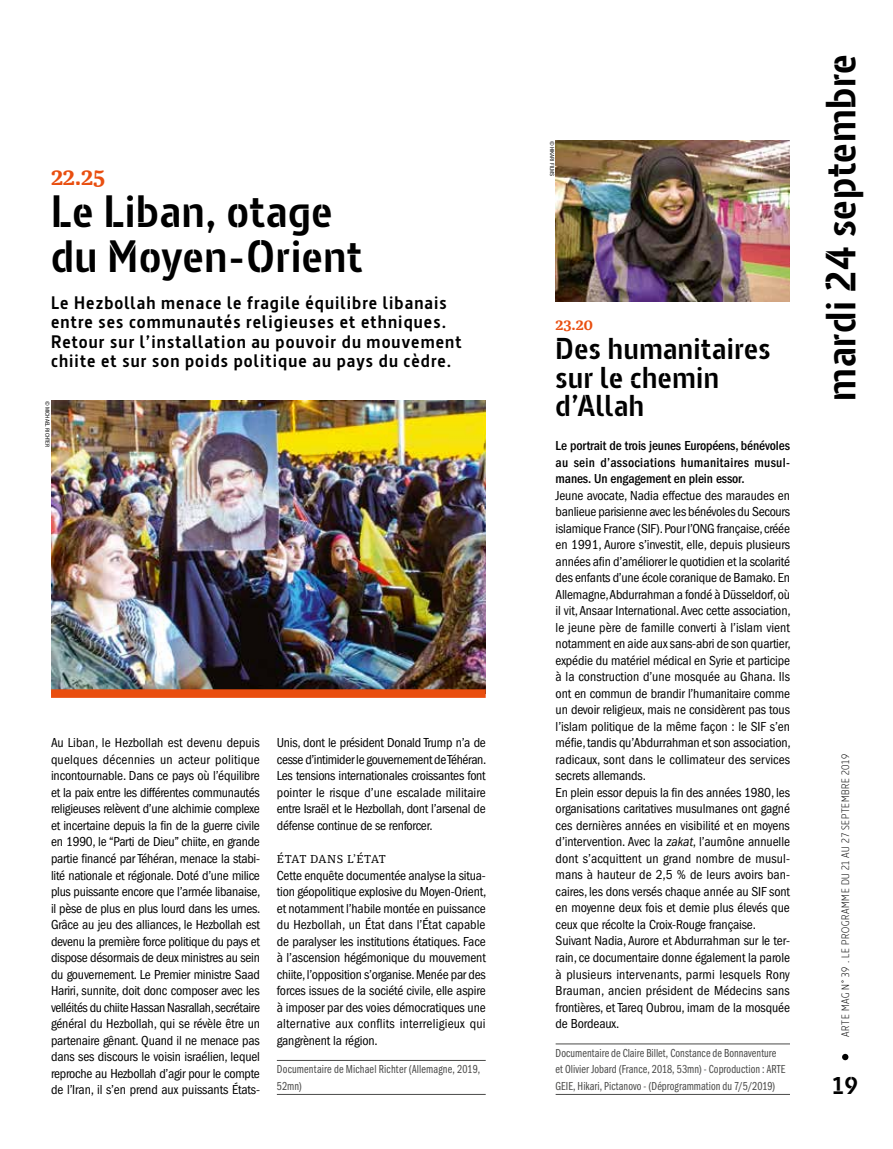
<style>
.page{position:relative;width:893px;height:1149px;background:#fff}
.page>*{position:absolute;margin:0;border:0;box-sizing:border-box;transform-origin:0 0}
.t1{font:700 45px/45px "Barna Stencil";letter-spacing:.015em;color:#000}
.t2{font:700 42px "Barna Stencil";letter-spacing:.015em;color:#000}
.t3{font:700 30px/28.5px "Barna Stencil";letter-spacing:.015em;color:#000}
.t4{font:700 24.15px "Barna Stencil";color:#000}
.t5{font:600 24px "Franziska OT";color:#e94e0f}
.t6{font:700 18px/19.5px "Barna";letter-spacing:.06em;color:#000}
.t7{font:600 15.75px "Franziska OT";color:#e94e0f}
.t8{font:condensed 13.5px/16.5px "ITC Franklin Gothic Std";letter-spacing:-.01em;color:#000;text-align:justify}
.t9{font:500 condensed 13.5px/16.5px "ITC Franklin Gothic Std";letter-spacing:-.01em;color:#000;text-align:justify}
.t10{font:12px/16.5px "ITC Franklin Gothic Std Bk Cp";letter-spacing:.005em;color:#4a4a49}
.t11{font:12px "Franziska OT";letter-spacing:.015em;color:#000}
.t12{font:300 10.5px "Barna";letter-spacing:.065em;color:#000}
.t13{font:condensed 6px "ITC Franklin Gothic Std";color:#000}
.s1{font-style:italic}
</style>
<div class="page">
<svg style="left:842px;top:1053px;width:6px;height:6px"></svg>
<img style="left:51px;top:400px;width:435px;height:289px">
<div style="left:51px;top:689px;width:435px;height:8px;background:#e94e0f"></div>
<hr style="left:277px;top:1059px;width:209px;height:1px;background:#4a4a49">
<hr style="left:277px;top:1093px;width:209px;height:1px;background:#4a4a49">
<hr style="left:556px;top:1043px;width:234px;height:1px;background:#4a4a49">
<hr style="left:556px;top:1093px;width:234px;height:1px;background:#4a4a49">
<img style="left:556px;top:140px;width:234px;height:161px">
<h3 class="t5" style="left:51px;top:163px;width:56px">22.25</h3>
<h1 class="t1" style="left:51px;top:189px;width:313px">Le Liban, otage du Moyen-Orient</h1>
<h3 class="t6" style="left:51px;top:293px;width:412px">Le Hezbollah menace le fragile équilibre libanais entre ses communautés religieuses et ethniques.<br>Retour sur l’installation au pouvoir du mouvement chiite et sur son poids politique au pays du cèdre.</h3>
<p class="t13" style="left:51px;top:400px;width:48px;rotate:90deg">© MICHAEL RICHTER</p>
<p class="t8" style="left:51px;top:734px;width:211px">Au Liban, le Hezbollah est devenu depuis quelques décennies un acteur politique incontournable. Dans ce pays où l’équilibre et la paix entre les différentes communautés religieuses relèvent d’une alchimie complexe et incertaine depuis la fin de la guerre civile en 1990, le “Parti de Dieu” chiite, en grande partie financé par Téhéran, menace la stabi&shy;lité nationale et régionale. Doté d’une milice plus puissante encore que l’armée libanaise, il pèse de plus en plus lourd dans les urnes.<br>Grâce au jeu des alliances, le Hezbollah est devenu la première force politique du pays et dispose désormais de deux ministres au sein du gouvernement. Le Premier ministre Saad Hariri, sunnite, doit donc composer avec les velléités du chiite Hassan Nasrallah, secrétaire général du Hezbollah, qui se révèle être un partenaire gênant. Quand il ne menace pas dans ses discours le voisin israélien, lequel reproche au Hezbollah d’agir pour le compte de l’Iran, il s’en prend aux puissants États-</p>
<p class="t8" style="left:277px;top:734px;width:211px">Unis, dont le président Donald Trump n’a de cesse d’intimider le gouvernement de Téhéran.<br>Les tensions internationales croissantes font pointer le risque d’une escalade militaire entre Israël et le Hezbollah, dont l’arsenal de défense continue de se renforcer.</p>
<p class="t11" style="left:277px;top:851px;width:111px">ÉTAT DANS L’ÉTAT</p>
<p class="t8" style="left:277px;top:866px;width:211px">Cette enquête documentée analyse la situa&shy;tion géopolitique explosive du Moyen-Orient, et notamment l’habile montée en puissance du Hezbollah, un État dans l’État capable de paralyser les institutions étatiques. Face à l’ascension hégémonique du mouvement chiite, l’opposition s’organise. Menée par des forces issues de la société civile, elle aspire à imposer par des voies démocratiques une alternative aux conflits interreligieux qui gangrènent la région.</p>
<p class="t10" style="left:277px;top:1060px;width:205px">Documentaire de Michael Richter (Allemagne, 2019,<br>52mn)</p>
<p class="t13" style="left:555px;top:140px;width:37px;rotate:90deg">© HIKARI FILMS</p>
<p class="t7" style="left:556px;top:316px;width:39px">23.20</p>
<h3 class="t3" style="left:556px;top:334px;width:217px">Des humanitaires sur le chemin d’Allah</h3>
<p class="t9" style="left:556px;top:437px;width:236px">Le portrait de trois jeunes Européens, bénévoles au sein d’associations humanitaires musul&shy;manes. Un engagement en plein essor.</p>
<p class="t8" style="left:556px;top:487px;width:237px;text-align:left">Jeune avocate, Nadia effectue des maraudes en banlieue parisienne avec les bénévoles du Secours islamique France (SIF). Pour l’ONG française, créée en 1991, Aurore s’investit, elle, depuis plusieurs années afin d’améliorer le quotidien et la scolarité des enfants d’une école coranique de Bamako. En Allemagne, Abdurrahman a fondé à Düsseldorf, où il vit, Ansaar International. Avec cette association, le jeune père de famille converti à l’islam vient notamment en aide aux sans-abri de son quartier, expédie du matériel médical en Syrie et participe à la construction d’une mosquée au Ghana. Ils ont en commun de brandir l’humanitaire comme un devoir religieux, mais ne considèrent pas tous l’islam politique de la même façon : le SIF s’en méfie, tandis qu’Abdurrahman et son association, radicaux, sont dans le collimateur des services secrets allemands.<br>En plein essor depuis la fin des années 1980, les organisations caritatives musulmanes ont gagné ces dernières années en visibilité et en moyens d’intervention. Avec la <span class="s1">zakat</span>, l’aumône annuelle dont s’acquittent un grand nombre de musul&shy;mans à hauteur de 2,5 % de leurs avoirs ban&shy;caires, les dons versés chaque année au SIF sont en moyenne deux fois et demie plus élevés que ceux que récolte la Croix-Rouge française.<br>Suivant Nadia, Aurore et Abdurrahman sur le ter&shy;rain, ce documentaire donne également la parole à plusieurs intervenants, parmi lesquels Rony Brauman, ancien président de Médecins sans frontières, et Tareq Oubrou, imam de la mosquée de Bordeaux.</p>
<p class="t10" style="left:556px;top:1044px;width:231px">Documentaire de Claire Billet, Constance de Bonnaventure et Olivier Jobard (France, 2018, 53mn) - Coproduction : ARTE<br>GEIE, Hikari, Pictanovo - (Déprogrammation du 7/5/2019)</p>
<h2 class="t2" style="left:815px;top:400px;width:348px;rotate:-90deg">mardi 24 septembre</h2>
<p class="t12" style="left:839px;top:1036px;width:284px;rotate:-90deg">ARTE MAG N° 39 . LE PROGRAMME DU 21 AU 27 SEPTEMBRE 2019</p>
<h3 class="t4" style="left:833px;top:1070px;width:27px">19</h3>
</div>
